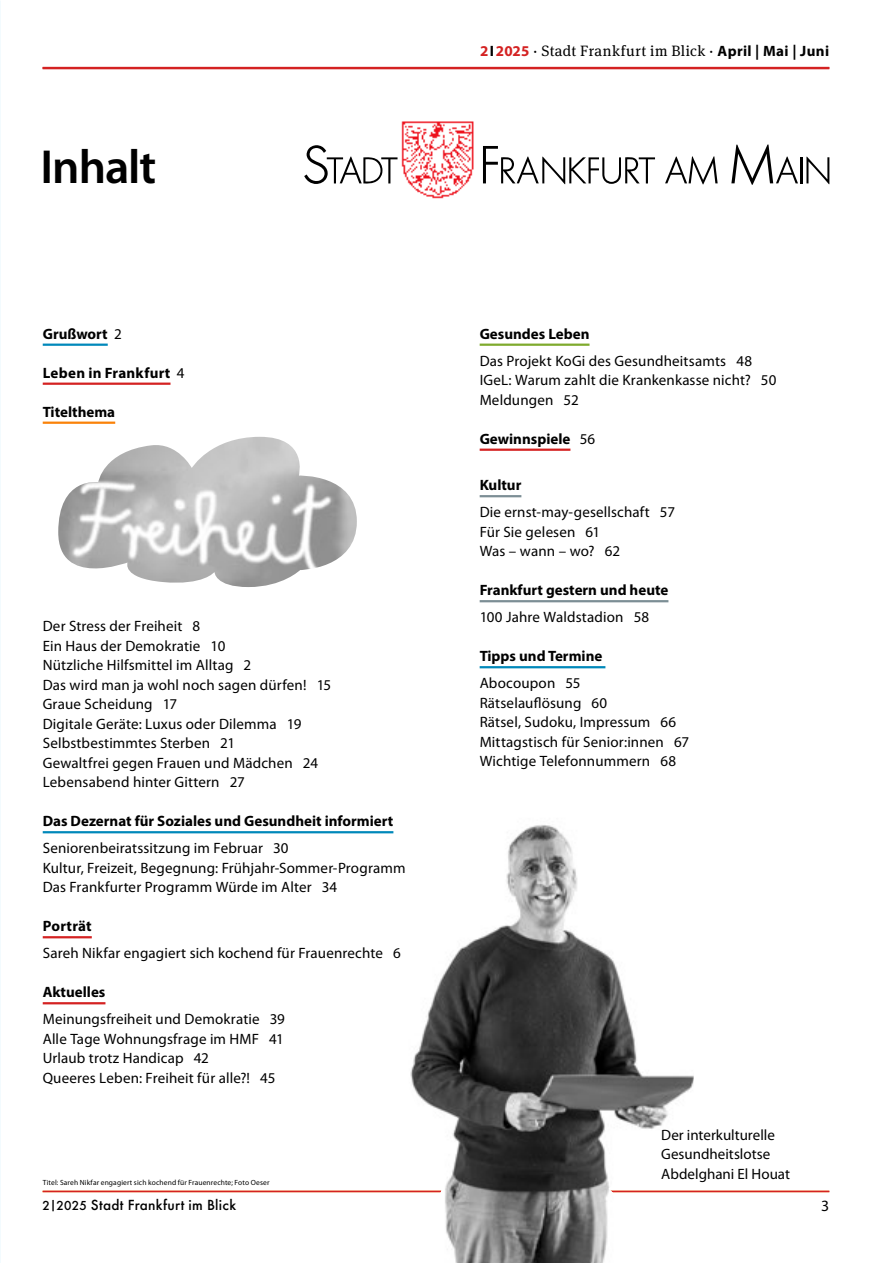
<style>
.page{position:relative;width:893px;height:1263px;background:#fff}
.page>*{position:absolute;margin:0;border:0;box-sizing:border-box;transform-origin:0 0}
._2_Head_18{font:600 48px "Myriad Pro";letter-spacing:-.025em;color:#000}
.t1{font:15.75px "Myriad Pro";color:#000}
._5_Bildunterschrift_9{font:15px "Myriad Pro";letter-spacing:.01em;color:#000}
.t2{font:700 15px "Myriad Pro";color:#000}
.t3{font:15px "Meta Serif OT";letter-spacing:.025em;color:#000}
._1_1__Fließtext{font:500 13.5px "Futura";letter-spacing:.02em;color:#000}
._6_Foto_5{font:7.5px "Myriad Pro";letter-spacing:.015em;color:#000}
.s1{font-family:"Myriad Pro";font-weight:700;color:#d42222}
.s2{font-family:"Myriad Pro";font-weight:700}
.s3{font-weight:400}
.s4{font-size:12px}
</style>
<div class="page">
<hr style="left:43px;top:1191px;width:786px;height:1px;background:#d42222">
<hr style="left:43px;top:344px;width:65px;height:2px;background:#0088ba">
<hr style="left:43px;top:383px;width:128px;height:2px;background:#d42222">
<hr style="left:43px;top:422px;width:72px;height:2px;background:#fa8209">
<hr style="left:43px;top:831px;width:350px;height:2px;background:#0088ba">
<hr style="left:43px;top:936px;width:49px;height:2px;background:#d42222">
<hr style="left:43px;top:1002px;width:62px;height:2px;background:#d42222">
<hr style="left:43px;top:67px;width:786px;height:2px;background:#d42222">
<svg style="left:304px;top:145px;width:93px;height:39px"></svg>
<svg style="left:483px;top:146px;width:172px;height:38px"></svg>
<svg style="left:665px;top:156px;width:53px;height:28px"></svg>
<svg style="left:731px;top:145px;width:67px;height:40px"></svg>
<hr style="left:800px;top:157px;width:2px;height:26px;background:#000">
<svg style="left:806px;top:157px;width:23px;height:27px"></svg>
<img style="left:401px;top:121px;width:73px;height:78px">
<img style="left:58px;top:437px;width:299px;height:150px">
<img style="left:399px;top:825px;width:295px;height:438px">
<hr style="left:480px;top:344px;width:109px;height:2px;background:#7faa2d">
<hr style="left:480px;top:449px;width:90px;height:2px;background:#d42222">
<hr style="left:480px;top:495px;width:41px;height:2px;background:#7c8e95">
<hr style="left:480px;top:600px;width:188px;height:2px;background:#7c8e95">
<hr style="left:480px;top:666px;width:125px;height:2px;background:#0088ba">
<p class="_2_Head_18" style="left:41px;top:136px;width:117px">Inhalt</p>
<p class="t3" style="left:480px;top:43px;width:350px"><span class="s1">2</span><span class="s2">I</span><span class="s1">2025</span> ∧ Stadt Frankfurt im Blick ∧ <span class="s2">April | Mai | Juni</span></p>
<p class="t2" style="left:43px;top:324px;width:81px">Grußwort <span class="s3">2</span></p>
<p class="t2" style="left:43px;top:363px;width:143px">Leben in Frankfurt <span class="s3">4</span></p>
<p class="t2" style="left:43px;top:402px;width:74px">Titelthema</p>
<p class="_5_Bildunterschrift_9" style="left:43px;top:617px;width:159px">Der Stress der Freiheit 8</p>
<p class="_5_Bildunterschrift_9" style="left:43px;top:636px;width:184px">Ein Haus der Demokratie 10</p>
<p class="_5_Bildunterschrift_9" style="left:43px;top:656px;width:210px">Nützliche Hilfsmittel im Alltag 2</p>
<p class="_5_Bildunterschrift_9" style="left:43px;top:675px;width:290px">Das wird man ja wohl noch sagen dürfen! 15</p>
<p class="_5_Bildunterschrift_9" style="left:43px;top:695px;width:136px">Graue Scheidung 17</p>
<p class="_5_Bildunterschrift_9" style="left:43px;top:714px;width:260px">Digitale Geräte: Luxus oder Dilemma 19</p>
<p class="_5_Bildunterschrift_9" style="left:43px;top:734px;width:194px">Selbstbestimmtes Sterben 21</p>
<p class="_5_Bildunterschrift_9" style="left:43px;top:753px;width:277px">Gewaltfrei gegen Frauen und Mädchen 24</p>
<p class="_5_Bildunterschrift_9" style="left:43px;top:773px;width:204px">Lebensabend hinter Gittern 27</p>
<p class="t2" style="left:43px;top:811px;width:352px">Das Dezernat für Soziales und Gesundheit informiert</p>
<p class="_5_Bildunterschrift_9" style="left:43px;top:839px;width:247px">Seniorenbeiratssitzung im Februar 30</p>
<p class="_5_Bildunterschrift_9" style="left:43px;top:858px;width:389px">Kultur, Freizeit, Begegnung: Frühjahr-Sommer-Programm 31</p>
<p class="_5_Bildunterschrift_9" style="left:43px;top:878px;width:296px">Das Frankfurter Programm Würde im Alter 34</p>
<p class="t2" style="left:43px;top:916px;width:51px">Porträt</p>
<p class="_5_Bildunterschrift_9" style="left:43px;top:944px;width:360px">Sareh Nikfar engagiert sich kochend für Frauenrechte 6</p>
<p class="t2" style="left:43px;top:982px;width:64px">Aktuelles</p>
<p class="_5_Bildunterschrift_9" style="left:43px;top:1010px;width:244px">Meinungsfreiheit und Demokratie 39</p>
<p class="_5_Bildunterschrift_9" style="left:43px;top:1029px;width:243px">Alle Tage Wohnungsfrage im HMF 41</p>
<p class="_5_Bildunterschrift_9" style="left:43px;top:1049px;width:168px">Urlaub trotz Handicap 42</p>
<p class="_5_Bildunterschrift_9" style="left:43px;top:1068px;width:234px">Queeres Leben: Freiheit für alle?! 45</p>
<p class="_6_Foto_5" style="left:43px;top:1177px;width:228px">Titel: Sareh Nikfar engagiert sich kochend für Frauenrechte; Foto Oeser</p>
<p class="t2" style="left:480px;top:324px;width:111px">Gesundes Leben</p>
<p class="_5_Bildunterschrift_9" style="left:480px;top:351px;width:274px">Das Projekt KoGi des Gesundheitsamts 48</p>
<p class="_5_Bildunterschrift_9" style="left:480px;top:371px;width:298px">IGeL: Warum zahlt die Krankenkasse nicht? 50</p>
<p class="_5_Bildunterschrift_9" style="left:480px;top:390px;width:101px">Meldungen 52</p>
<p class="t2" style="left:480px;top:429px;width:117px">Gewinnspiele <span class="s3">56</span></p>
<p class="t2" style="left:480px;top:475px;width:43px">Kultur</p>
<p class="_5_Bildunterschrift_9" style="left:480px;top:503px;width:197px">Die ernst-may-gesellschaft 57</p>
<p class="_5_Bildunterschrift_9" style="left:480px;top:522px;width:122px">Für Sie gelesen 61</p>
<p class="_5_Bildunterschrift_9" style="left:480px;top:542px;width:142px">Was – wann – wo? 62</p>
<p class="t2" style="left:480px;top:580px;width:190px">Frankfurt gestern und heute</p>
<p class="_5_Bildunterschrift_9" style="left:480px;top:608px;width:171px">100 Jahre Waldstadion 58</p>
<p class="t2" style="left:480px;top:646px;width:124px">Tipps und Termine</p>
<p class="_5_Bildunterschrift_9" style="left:480px;top:674px;width:102px">Abocoupon 55</p>
<p class="_5_Bildunterschrift_9" style="left:480px;top:693px;width:129px">Rätselauflösung 60</p>
<p class="_5_Bildunterschrift_9" style="left:480px;top:713px;width:198px">Rätsel, Sudoku, Impressum 66</p>
<p class="_5_Bildunterschrift_9" style="left:480px;top:732px;width:211px">Mittagstisch für Senior:innen 67</p>
<p class="_5_Bildunterschrift_9" style="left:480px;top:752px;width:198px">Wichtige Telefonnummern 68</p>
<p class="_5_Bildunterschrift_9" style="left:661px;top:1125px;width:115px">Der interkulturelle</p>
<p class="_5_Bildunterschrift_9" style="left:661px;top:1145px;width:111px">Gesundheitslotse</p>
<p class="_5_Bildunterschrift_9" style="left:661px;top:1164px;width:130px">Abdelghani El Houat</p>
<p class="_1_1__Fließtext" style="left:43px;top:1196px;width:195px"><span class="s4">2|2025</span> Stadt Frankfurt im Blick</p>
<p class="t1" style="left:821px;top:1196px;width:10px">3</p>
</div>
